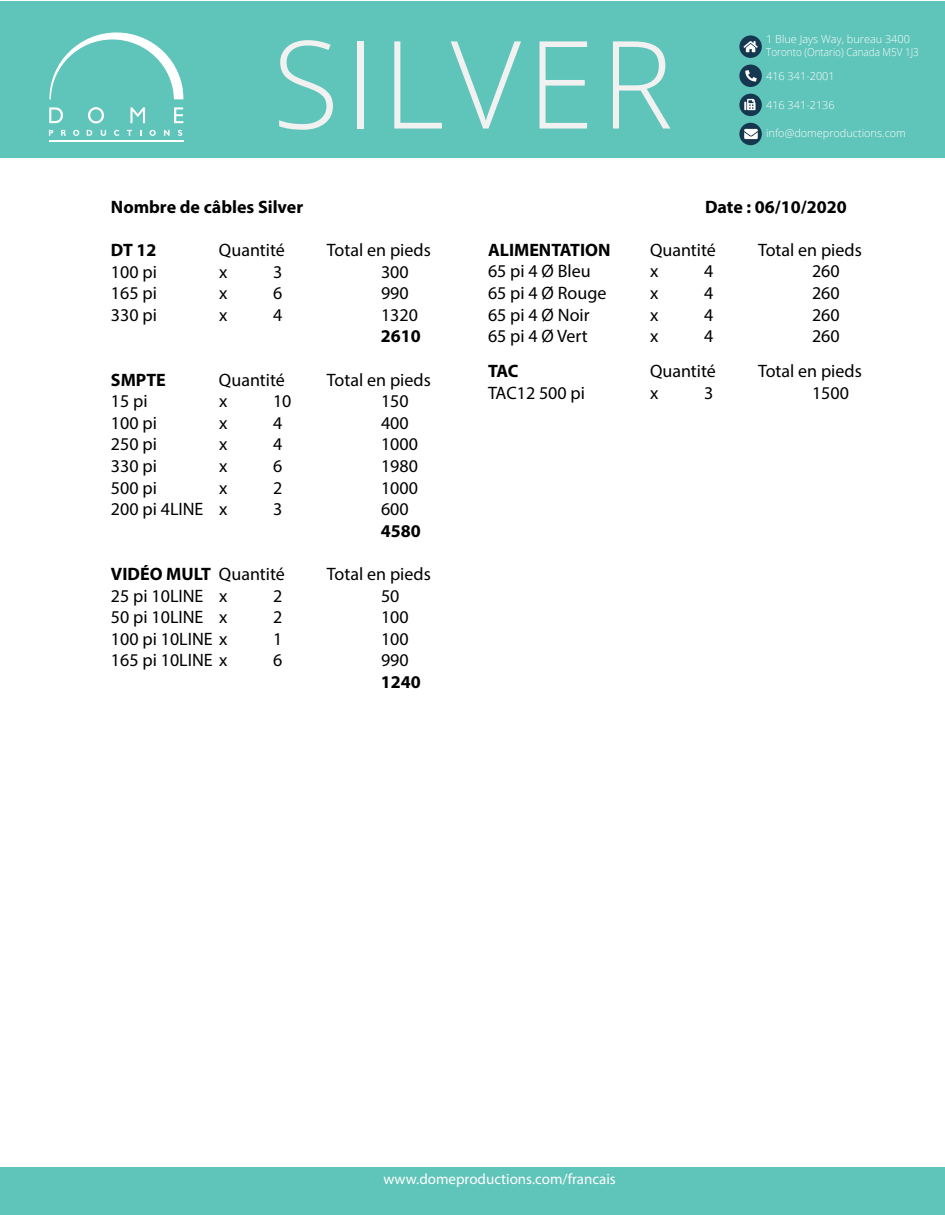
<style>
.page{position:relative;width:945px;height:1215px;background:#fff}
.page>*{position:absolute;margin:0;border:0;box-sizing:border-box;transform-origin:0 0}
.t1{font:300 121.95px "Open Sans";letter-spacing:.05em;color:#f1f1f1}
.t2{font:18px "Myriad Pro";color:#000}
.t3{font:700 18px "Myriad Pro";color:#000}
.t4{font:15px "Myriad Pro";color:#fff}
.t5{font:300 10.95px/13px "Open Sans";color:#fff}
.s1{font-weight:400}
</style>
<div class="page">
<div style="left:0;top:1px;width:945px;height:157px;background:#5fc4b9"></div>
<div style="left:0;top:1168px;width:945px;height:47px;background:#5fc4b9"></div>
<div style="left:739px;top:65px;width:23px;height:22px;background:#15374f;border-radius:50%"></div>
<svg style="left:739px;top:35px;width:23px;height:23px"></svg>
<div style="left:739px;top:94px;width:23px;height:22px;background:#15374f;border-radius:50%"></div>
<svg style="left:739px;top:123px;width:23px;height:22px"></svg>
<svg style="left:745px;top:70px;width:12px;height:12px"></svg>
<svg style="left:744px;top:129px;width:14px;height:10px"></svg>
<svg style="left:743px;top:41px;width:15px;height:11px"></svg>
<svg style="left:744px;top:99px;width:12px;height:11px"></svg>
<svg style="left:49px;top:32px;width:134px;height:67px"></svg>
<hr style="left:49px;top:140px;width:135px;height:2px;background:#fff">
<svg style="left:49px;top:107px;width:14px;height:16px"></svg>
<svg style="left:88px;top:107px;width:16px;height:16px"></svg>
<svg style="left:130px;top:107px;width:15px;height:16px"></svg>
<svg style="left:174px;top:107px;width:9px;height:16px"></svg>
<svg style="left:49px;top:130px;width:4px;height:6px"></svg>
<svg style="left:61px;top:130px;width:5px;height:6px"></svg>
<svg style="left:73px;top:130px;width:6px;height:6px"></svg>
<svg style="left:87px;top:130px;width:5px;height:6px"></svg>
<svg style="left:101px;top:130px;width:5px;height:6px"></svg>
<svg style="left:114px;top:130px;width:5px;height:6px"></svg>
<svg style="left:127px;top:130px;width:5px;height:6px"></svg>
<svg style="left:150px;top:130px;width:6px;height:6px"></svg>
<svg style="left:164px;top:130px;width:6px;height:6px"></svg>
<svg style="left:178px;top:130px;width:4px;height:6px"></svg>
<h1 class="t1" style="left:273px;top:1px;width:402px">SILVER</h1>
<p class="t5" style="left:766px;top:32px;width:154px">1 Blue Jays Way, bureau 3400<br>Toronto (Ontario) Canada M5V 1J3</p>
<p class="t5" style="left:766px;top:69px;width:70px">416 341-2001</p>
<p class="t5" style="left:766px;top:98px;width:70px">416 341-2136</p>
<p class="t5" style="left:766px;top:126px;width:141px">info@domeproductions.com</p>
<p class="t3" style="left:111px;top:195px;width:194px">Nombre de câbles Silver</p>
<p class="t3" style="left:705px;top:195px;width:143px">Date : 06/10/2020</p>
<p class="t3" style="left:111px;top:238px;width:47px">DT 12</p>
<p class="t2" style="left:219px;top:239px;width:68px">Quantité</p>
<p class="t2" style="left:327px;top:239px;width:105px">Total en pieds</p>
<p class="t2" style="left:111px;top:260px;width:47px">100 pi</p>
<p class="t2" style="left:219px;top:260px;width:10px">x</p>
<p class="t2" style="left:273px;top:260px;width:11px">3</p>
<p class="t2" style="left:381px;top:260px;width:29px">300</p>
<p class="t2" style="left:111px;top:282px;width:47px">165 pi</p>
<p class="t2" style="left:219px;top:282px;width:10px">x</p>
<p class="t2" style="left:273px;top:282px;width:11px">6</p>
<p class="t2" style="left:381px;top:282px;width:29px">990</p>
<p class="t2" style="left:111px;top:304px;width:47px">330 pi</p>
<p class="t2" style="left:219px;top:304px;width:10px">x</p>
<p class="t2" style="left:273px;top:304px;width:11px">4</p>
<p class="t2" style="left:381px;top:304px;width:38px">1320</p>
<p class="t3" style="left:381px;top:325px;width:41px">2610</p>
<p class="t3" style="left:111px;top:368px;width:56px">SMPTE</p>
<p class="t2" style="left:219px;top:368px;width:68px">Quantité</p>
<p class="t2" style="left:327px;top:368px;width:105px">Total en pieds</p>
<p class="t2" style="left:111px;top:390px;width:38px">15 pi</p>
<p class="t2" style="left:219px;top:390px;width:10px">x</p>
<p class="t2" style="left:273px;top:390px;width:20px">10</p>
<p class="t2" style="left:381px;top:390px;width:29px">150</p>
<p class="t2" style="left:111px;top:412px;width:47px">100 pi</p>
<p class="t2" style="left:219px;top:412px;width:10px">x</p>
<p class="t2" style="left:273px;top:412px;width:11px">4</p>
<p class="t2" style="left:381px;top:412px;width:29px">400</p>
<p class="t2" style="left:111px;top:433px;width:47px">250 pi</p>
<p class="t2" style="left:219px;top:433px;width:10px">x</p>
<p class="t2" style="left:273px;top:433px;width:11px">4</p>
<p class="t2" style="left:381px;top:433px;width:38px">1000</p>
<p class="t2" style="left:111px;top:455px;width:47px">330 pi</p>
<p class="t2" style="left:219px;top:455px;width:10px">x</p>
<p class="t2" style="left:273px;top:455px;width:11px">6</p>
<p class="t2" style="left:381px;top:455px;width:38px">1980</p>
<p class="t2" style="left:111px;top:476px;width:47px">500 pi</p>
<p class="t2" style="left:219px;top:476px;width:10px">x</p>
<p class="t2" style="left:273px;top:476px;width:11px">2</p>
<p class="t2" style="left:381px;top:476px;width:38px">1000</p>
<p class="t2" style="left:111px;top:498px;width:118px">200 pi 4LINE x</p>
<p class="t2" style="left:273px;top:498px;width:11px">3</p>
<p class="t2" style="left:381px;top:498px;width:29px">600</p>
<p class="t3" style="left:381px;top:519px;width:41px">4580</p>
<p class="t3" style="left:111px;top:562px;width:176px">VIDÉO MULT <span class="s1">Quantité</span></p>
<p class="t2" style="left:327px;top:563px;width:105px">Total en pieds</p>
<p class="t2" style="left:111px;top:584px;width:118px">25 pi 10LINE x</p>
<p class="t2" style="left:273px;top:584px;width:11px">2</p>
<p class="t2" style="left:381px;top:584px;width:20px">50</p>
<p class="t2" style="left:111px;top:606px;width:118px">50 pi 10LINE x</p>
<p class="t2" style="left:273px;top:606px;width:11px">2</p>
<p class="t2" style="left:381px;top:606px;width:29px">100</p>
<p class="t2" style="left:111px;top:628px;width:118px">100 pi 10LINE x</p>
<p class="t2" style="left:273px;top:628px;width:11px">1</p>
<p class="t2" style="left:381px;top:628px;width:29px">100</p>
<p class="t2" style="left:111px;top:649px;width:118px">165 pi 10LINE x</p>
<p class="t2" style="left:273px;top:649px;width:11px">6</p>
<p class="t2" style="left:381px;top:649px;width:29px">990</p>
<p class="t3" style="left:381px;top:670px;width:41px">1240</p>
<p class="t3" style="left:488px;top:238px;width:124px">ALIMENTATION</p>
<p class="t2" style="left:650px;top:239px;width:68px">Quantité</p>
<p class="t2" style="left:758px;top:239px;width:105px">Total en pieds</p>
<p class="t2" style="left:488px;top:260px;width:104px">65 pi 4 Ø Bleu</p>
<p class="t2" style="left:650px;top:260px;width:10px">x</p>
<p class="t2" style="left:704px;top:260px;width:11px">4</p>
<p class="t2" style="left:812px;top:260px;width:29px">260</p>
<p class="t2" style="left:488px;top:282px;width:120px">65 pi 4 Ø Rouge</p>
<p class="t2" style="left:650px;top:282px;width:10px">x</p>
<p class="t2" style="left:704px;top:282px;width:11px">4</p>
<p class="t2" style="left:812px;top:282px;width:29px">260</p>
<p class="t2" style="left:488px;top:304px;width:103px">65 pi 4 Ø Noir</p>
<p class="t2" style="left:650px;top:304px;width:10px">x</p>
<p class="t2" style="left:704px;top:304px;width:11px">4</p>
<p class="t2" style="left:812px;top:304px;width:29px">260</p>
<p class="t2" style="left:488px;top:325px;width:101px">65 pi 4 Ø Vert</p>
<p class="t2" style="left:650px;top:325px;width:10px">x</p>
<p class="t2" style="left:704px;top:325px;width:11px">4</p>
<p class="t2" style="left:812px;top:325px;width:29px">260</p>
<p class="t3" style="left:488px;top:359px;width:32px">TAC</p>
<p class="t2" style="left:650px;top:360px;width:68px">Quantité</p>
<p class="t2" style="left:758px;top:360px;width:105px">Total en pieds</p>
<p class="t2" style="left:488px;top:382px;width:99px">TAC12 500 pi</p>
<p class="t2" style="left:650px;top:382px;width:10px">x</p>
<p class="t2" style="left:704px;top:382px;width:11px">3</p>
<p class="t2" style="left:812px;top:382px;width:38px">1500</p>
<p class="t4" style="left:383px;top:1170px;width:234px">www.domeproductions.com/francais</p>
</div>
